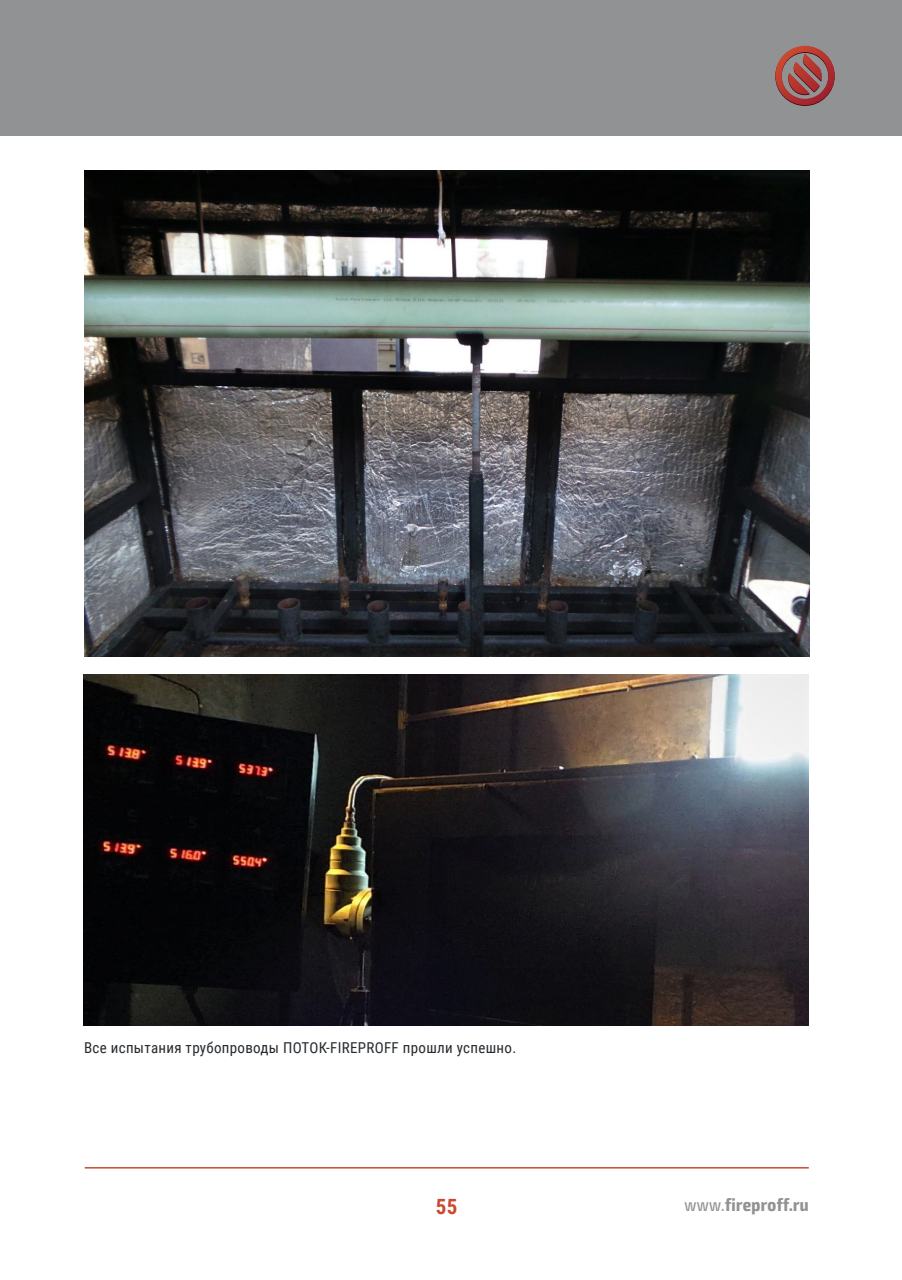
<style>
.page{position:relative;width:902px;height:1280px;background:#fff}
.page>*{position:absolute;margin:0;border:0;box-sizing:border-box;transform-origin:0 0}
.t1{font:700 21px "Roboto Condensed";color:#cb492f}
.t2{font:700 condensed 18px "Exo 2";letter-spacing:.02em;color:#919293}
.base_txt{font:15px "Roboto Condensed";letter-spacing:.02em;color:#262a2d}
.s1{font-weight:400}
</style>
<div class="page">
<div style="left:0;top:0;width:901px;height:135px;background:#919293"></div>
<svg style="left:775px;top:46px;width:59px;height:60px"></svg>
<hr style="left:85px;top:1167px;width:723px;height:1px;background:#cb492f">
<img style="left:84px;top:171px;width:725px;height:486px">
<img style="left:84px;top:674px;width:724px;height:352px">
<p class="base_txt" style="left:84px;top:1037px;width:434px">Все испытания трубопроводы ПОТОК-FIREPROFF прошли успешно.</p>
<h1 class="t1" style="left:436px;top:1192px;width:23px">55</h1>
<p class="t2" style="left:684px;top:1194px;width:126px"><span class="s1">www.</span>fireproff.ru</p>
</div>
